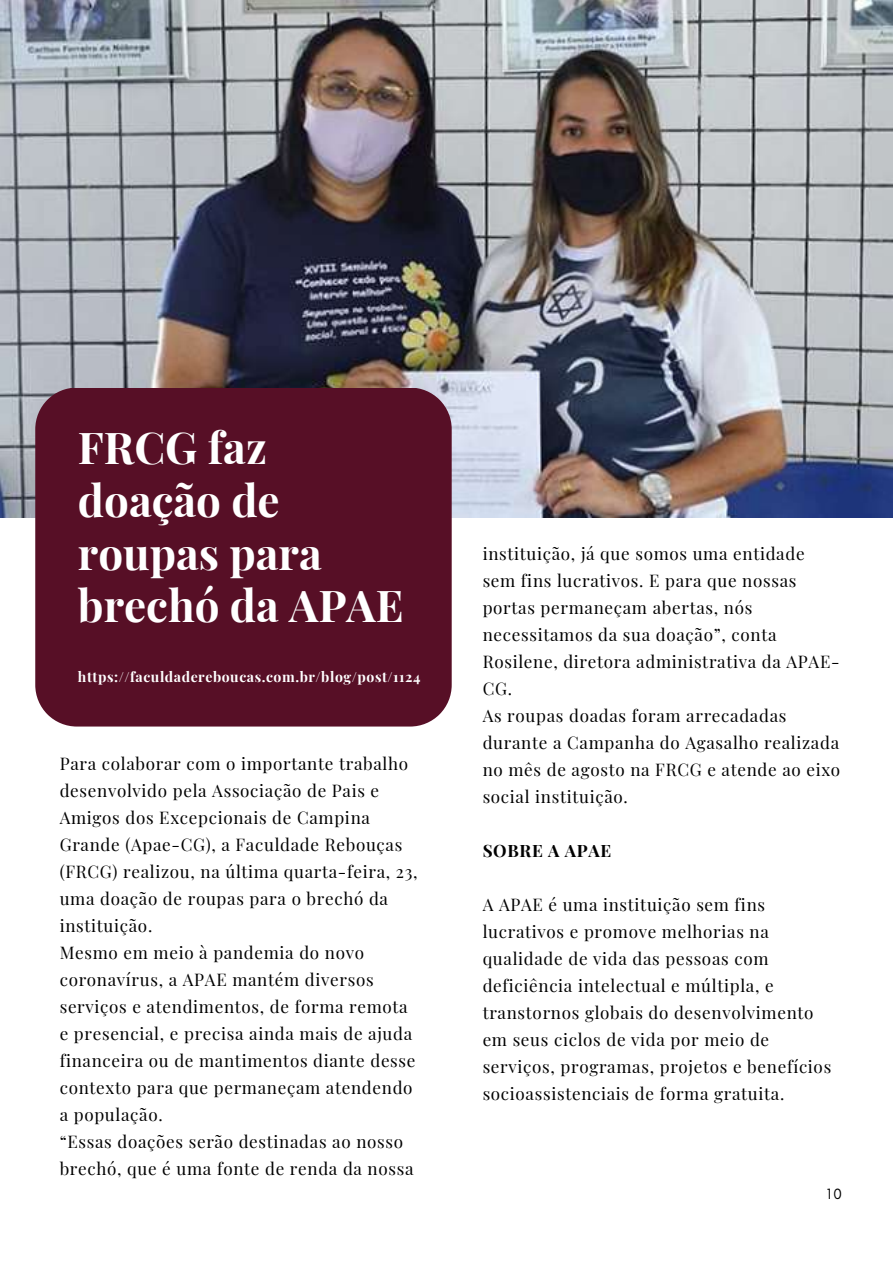
<style>
.page{position:relative;width:893px;height:1264px;background:#fff}
.page>*{position:absolute;margin:0;border:0;box-sizing:border-box;transform-origin:0 0}
.t1{font:700 43.95px/52.8px "Playfair Display";color:#fff}
.t2{font:17.1px/27px "Playfair Display";letter-spacing:.04em;color:#000}
.t3{font:700 17.1px "Playfair Display";letter-spacing:.04em;color:#000}
.t4{font:15.15px "Glacial Indifference";color:#000}
.t5{font:700 14.1px "Playfair Display";letter-spacing:.04em;color:#fff}
</style>
<div class="page">
<img style="left:0;top:0;width:892px;height:517px">
<div style="left:35px;top:387px;width:416px;height:339px;background:#570f26"></div>
<h1 class="t1" style="left:78px;top:419px;width:327px">FRCG faz doação de roupas para brechó da APAE</h1>
<p class="t5" style="left:78px;top:666px;width:344px">https://faculdadereboucas.com.br/blog/post/1124</p>
<p class="t2" style="left:60px;top:749px;width:359px">Para colaborar com o importante trabalho desenvolvido pela Associação de Pais e Amigos dos Excepcionais de Campina Grande (Apae-CG), a Faculdade Rebouças (FRCG) realizou, na última quarta-feira, 23, uma doação de roupas para o brechó da instituição.<br>Mesmo em meio à pandemia do novo coronavírus, a APAE mantém diversos serviços e atendimentos, de forma remota e presencial, e precisa ainda mais de ajuda financeira ou de mantimentos diante desse contexto para que permaneçam atendendo a população.<br>“Essas doações serão destinadas ao nosso brechó, que é uma fonte de renda da nossa</p>
<p class="t2" style="left:482px;top:539px;width:359px">instituição, já que somos uma entidade sem fins lucrativos. E para que nossas portas permaneçam abertas, nós necessitamos da sua doação”, conta<br>Rosilene, diretora administrativa da APAE-<br>CG.<br>As roupas doadas foram arrecadadas durante a Campanha do Agasalho realizada no mês de agosto na FRCG e atende ao eixo social instituição.</p>
<p class="t3" style="left:482px;top:838px;width:130px">SOBRE A APAE</p>
<p class="t2" style="left:482px;top:890px;width:350px">A APAE é uma instituição sem fins lucrativos e promove melhorias na qualidade de vida das pessoas com deficiência intelectual e múltipla, e transtornos globais do desenvolvimento em seus ciclos de vida por meio de serviços, programas, projetos e benefícios socioassistenciais de forma gratuita.</p>
<p class="t4" style="left:826px;top:1184px;width:16px">10</p>
</div>
